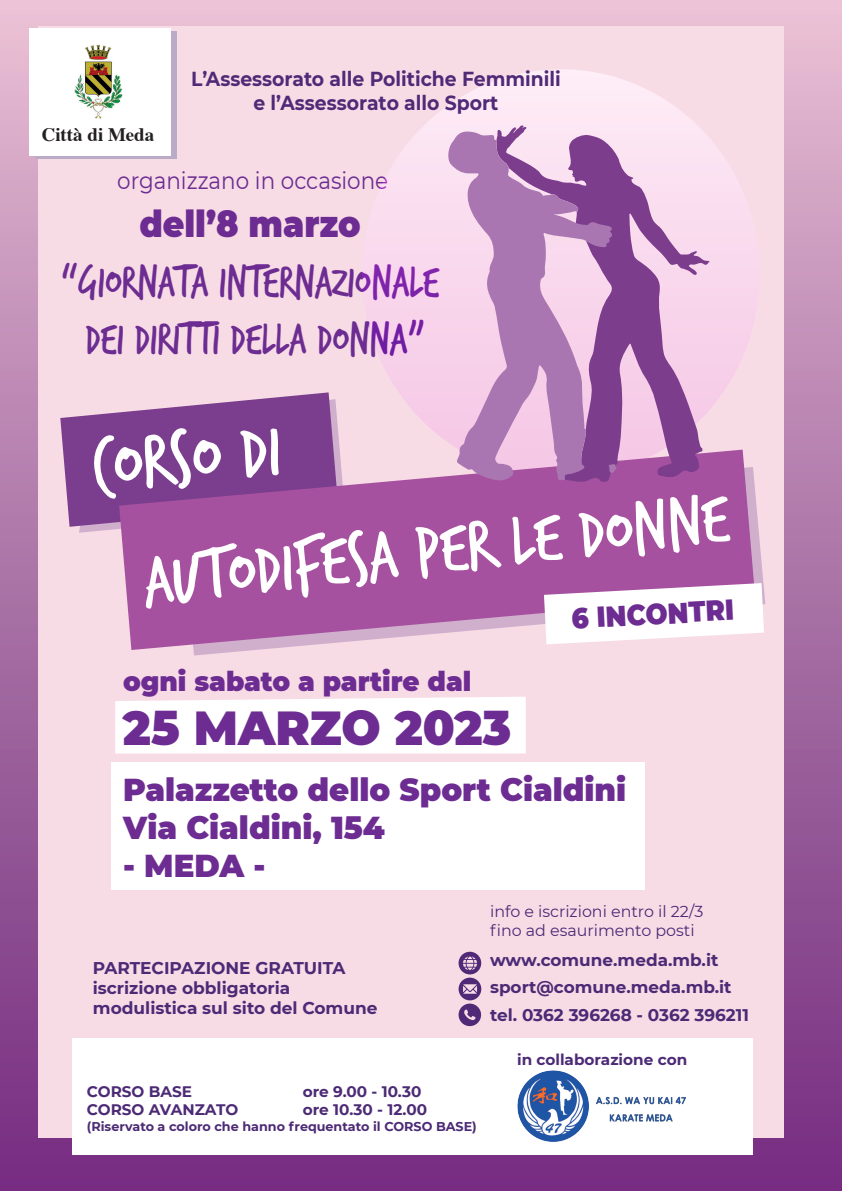
<style>
.page{position:relative;width:842px;height:1191px;background:#fff}
.page>*{position:absolute;margin:0;border:0;box-sizing:border-box;transform-origin:0 0}
.t1{font:79.7px "Trash Hand";color:#fff}
.t2{font:75.2px "Trash Hand";color:#fff}
.t3{font:48px/57.6px "Trash Hand";color:#6c2c91;text-align:center;scale:.9 1}
.t4{font:900 47.7px "Montserrat";color:#6c2c91}
.t5{font:900 36.7px "Montserrat";color:#6c2c91;scale:.9 1}
.t6{font:900 31.6px/38px "Montserrat";color:#6c2c91}
.t7{font:900 28.8px "Montserrat";color:#6c2c91;scale:.9 1}
.t8{font:900 27px "Montserrat";color:#6c2c91}
.t9{font:23.7px "Montserrat";color:#6c2c91;scale:.9 1}
.t10{font:700 20.3px/24.3px "Montserrat";color:#512a77;text-align:center;scale:.93 1}
.t11{font:700 19px "Times";color:#231f20}
.t12{font:700 17px/20.4px "Montserrat";color:#4d2a76}
.t13{font:700 16.8px/27.5px "Montserrat";color:#4c2a75}
.t14{font:15.9px/19px "Montserrat";color:#4c2a75}
.t15{font:700 15.2px "Montserrat";color:#4c2a75}
.t16{font:700 12.7px "Montserrat";color:#4c2a75}
</style>
<div class="page">
<div style="left:0;top:0;width:842px;height:1191px;background:linear-gradient(to bottom,#e6bdd2,#722a7e)"></div>
<div style="left:38px;top:26px;width:746px;height:1111px;background:#f7dce6"></div>
<div style="left:111px;top:763px;width:533px;height:127px;background:#fff"></div>
<div style="left:115px;top:696px;width:411px;height:57px;background:#fff"></div>
<svg style="left:375px;top:69px;width:372px;height:372px"></svg>
<svg style="left:193px;top:492px;width:572px;height:163px"></svg>
<svg style="left:60px;top:392px;width:280px;height:141px"></svg>
<svg style="left:119px;top:449px;width:636px;height:201px;background:#ab5fa5"></svg>
<svg style="left:544px;top:583px;width:220px;height:61px;background:#f5eaf3"></svg>
<div style="left:35px;top:32px;width:141px;height:127px;background:#baabc7"></div>
<svg style="left:496px;top:125px;width:214px;height:358px"></svg>
<svg style="left:446px;top:131px;width:140px;height:350px"></svg>
<svg style="left:608px;top:464px;width:9px;height:9px"></svg>
<svg style="left:542px;top:212px;width:71px;height:36px"></svg>
<div style="left:29px;top:28px;width:142px;height:128px;background:#fff"></div>
<img style="left:74px;top:44px;width:48px;height:75px">
<div style="left:72px;top:1038px;width:681px;height:117px;background:#fff"></div>
<img style="left:517px;top:1070px;width:80px;height:72px">
<img style="left:597px;top:1096px;width:89px;height:26px">
<svg style="left:459px;top:951px;width:22px;height:75px"></svg>
<p class="t11" style="left:42px;top:116px;width:114px">Città di Meda</p>
<p class="t10" style="left:191px;top:65px;width:399px">L’Assessorato alle Politiche Femminili e l’Assessorato allo Sport</p>
<h3 class="t9" style="left:117px;top:164px;width:303px">organizzano in occasione</h3>
<h3 class="t5" style="left:139px;top:196px;width:248px">dell’8 marzo</h3>
<h3 class="t3" style="left:61px;top:255px;width:421px">“GIORNATA INTERNAZIONALE<br>DEI DIRITTI DELLA DONNA"</h3>
<h1 class="t1" style="left:90px;top:427px;width:190px;rotate:-5deg">CORSO DI</h1>
<h2 class="t2" style="left:140px;top:544px;width:590px;rotate:-6deg">AUTODIFESA PER LE DONNE</h2>
<h3 class="t7" style="left:570px;top:597px;width:182px;rotate:-3deg">6 INCONTRI</h3>
<h3 class="t8" style="left:123px;top:661px;width:350px">ogni sabato a partire dal</h3>
<h3 class="t4" style="left:123px;top:692px;width:390px">25 MARZO 2023</h3>
<h3 class="t6" style="left:123px;top:768px;width:505px">Palazzetto dello Sport Cialdini<br>Via Cialdini, 154</h3>
<h3 class="t6" style="left:123px;top:844px;width:144px">- MEDA -</h3>
<p class="t14" style="left:490px;top:901px;width:215px">info e iscrizioni entro il 22/3 fino ad esaurimento posti</p>
<p class="t12" style="left:93px;top:956px;width:286px">PARTECIPAZIONE GRATUITA iscrizione obbligatoria modulistica sul sito del Comune</p>
<p class="t13" style="left:490px;top:945px;width:260px">www.comune.meda.mb.it sport@comune.meda.mb.it tel. 0362 396268 - 0362 396211</p>
<p class="t15" style="left:87px;top:1080px;width:107px">CORSO BASE</p>
<p class="t15" style="left:303px;top:1080px;width:120px">ore 9.00 - 10.30</p>
<p class="t15" style="left:87px;top:1099px;width:153px">CORSO AVANZATO</p>
<p class="t15" style="left:303px;top:1099px;width:126px">ore 10.30 - 12.00</p>
<p class="t16" style="left:87px;top:1117px;width:391px">(Riservato a coloro che hanno frequentato il CORSO BASE)</p>
<p class="t15" style="left:517px;top:1048px;width:172px">in collaborazione con</p>
</div>
